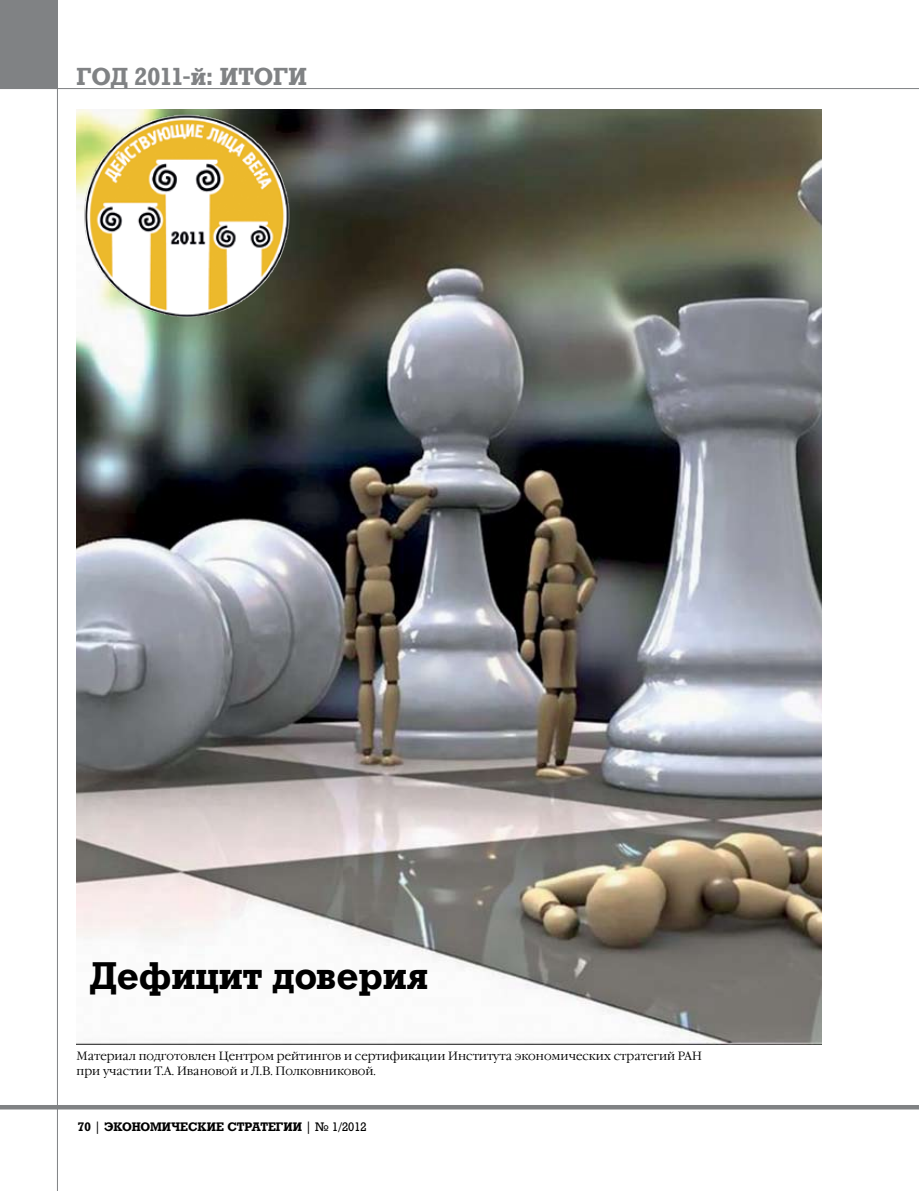
<style>
.page{position:relative;width:919px;height:1191px;background:#fff}
.page>*{position:absolute;margin:0;border:0;box-sizing:border-box;transform-origin:0 0}
.t1{font:700 37.5px "Rodeo";letter-spacing:-.005em;color:#000}
.t2{font:700 24px "Rodeo";color:#808284}
.t3{font:300 12px/15px "Garamond C";color:#000}
.t4{font:700 12px "Rodeo";color:#000}
.s1{font-weight:400}
</style>
<div class="page">
<div style="left:0;top:0;width:58px;height:89px;background:#808284"></div>
<hr style="left:57px;top:0;width:1px;height:1191px;background:#808284">
<hr style="left:0;top:88px;width:918px;height:1px;background:#808284">
<hr style="left:0;top:1105px;width:918px;height:4px;background:#808284">
<img style="left:77px;top:109px;width:744px;height:935px">
<img style="left:77px;top:109px;width:215px;height:210px">
<h2 class="t2" style="left:77px;top:62px;width:162px">год 2011-й: итоги</h2>
<h1 class="t1" style="left:89px;top:952px;width:340px">Дефицит доверия</h1>
<p class="t3" style="left:77px;top:1049px;width:627px">Материал подготовлен Центром рейтингов и сертификации Института экономических стратегий РАН при участии Т.А. Ивановой и Л.В. Полковниковой.</p>
<p class="t4" style="left:78px;top:1119px;width:290px">70 <span class="s1">|</span> ЭКОНОМИЧЕСКИЕ СТРАТЕГИИ <span class="s1">| № 1/2012</span></p>
</div>
